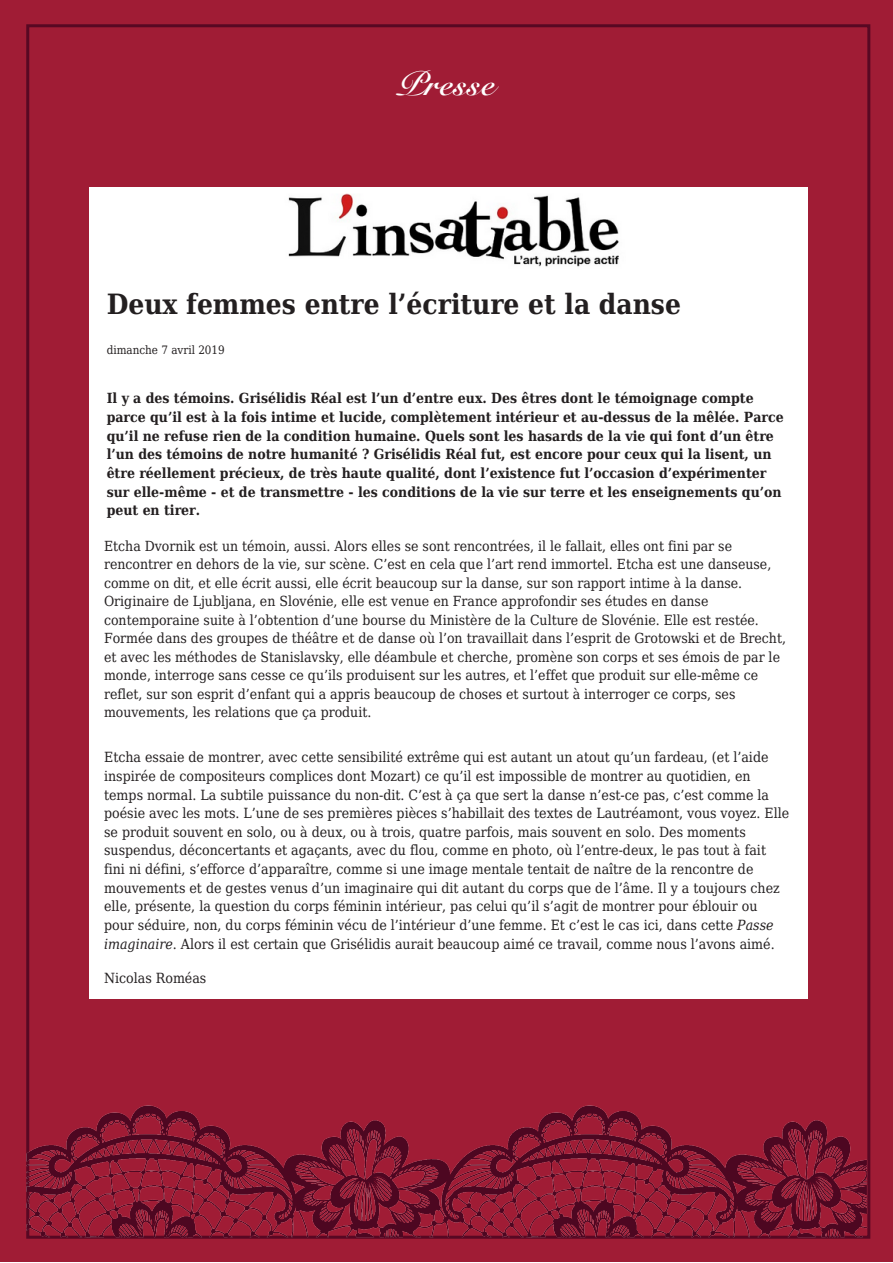
<style>
.page{position:relative;width:893px;height:1263px;background:#fff}
.page>*{position:absolute;margin:0;border:0;box-sizing:border-box;transform-origin:0 0}
.t1{font:700 33px "Snell Roundhand";letter-spacing:.04em;color:#fff}
.t2{font:700 27.9px "DejaVu Serif Condensed";color:#231f20}
.t3{font:14.1px/18.6px "DejaVu Serif Condensed";color:#231f20}
.t4{font:13.95px/18.5px "DejaVu Serif Condensed";color:#231f20}
.t5{font:italic 13.95px/18.6px "DejaVu Serif Condensed";color:#231f20}
.t6{font:700 13.95px/18.8px "DejaVu Serif Condensed";color:#231f20}
.t7{font:11.55px "DejaVu Serif Condensed";color:#231f20}
.s1{font-style:normal}
.s2{font-style:italic}
</style>
<div class="page">
<div style="left:0;top:1px;width:893px;height:1261px;background:#a01c35"></div>
<img style="left:26px;top:1077px;width:845px;height:162px">
<div style="left:89px;top:733px;width:719px;height:265px;background:#fff"></div>
<div style="left:89px;top:187px;width:719px;height:85px;background:#fff"></div>
<img style="left:288px;top:193px;width:331px;height:74px">
<div style="left:89px;top:270px;width:719px;height:255px;background:#fff"></div>
<div style="left:89px;top:522px;width:719px;height:215px;background:#fff"></div>
<p class="t1" style="left:398px;top:56px;width:99px">Presse</p>
<p class="t2" style="left:107px;top:282px;width:576px">Deux femmes entre l’écriture et la danse</p>
<p class="t7" style="left:107px;top:341px;width:120px">dimanche 7 avril 2019</p>
<p class="t6" style="left:107px;top:388px;width:678px">Il y a des témoins. Grisélidis Réal est l’un d’entre eux. Des êtres dont le témoignage compte parce qu’il est à la fois intime et lucide, complètement intérieur et au-dessus de la mêlée. Parce qu’il ne refuse rien de la condition humaine. Quels sont les hasards de la vie qui font d’un être l’un des témoins de notre humanité ? Grisélidis Réal fut, est encore pour ceux qui la lisent, un être réell ment précieux, de très haute qualité, dont l’existence fut l’occasion d’expérimenter sur elle-même - et de transmettre - les conditions de la vie sur te re et les enseignements qu’on peut en tirer.</p>
<p class="t5" style="left:104px;top:446px;width:680px"><span class="s1">À la fin de sa vie, elle disait :</span> « Les choses avancent lentement. Il y a encore un tel mépris, c’est toujours comme une épée de Damoclès. J’ai tout sacrifié mais j’ai beaucoup reçu. Plus on donne, plus on reçoit. Il faut mettre la vérité sur la table et la regarder en face. Tout le blabla sur les prostituées est dû au fait que</p>
<p class="t4" style="left:104px;top:536px;width:683px">Etcha Dvornik est un témoin, aussi. Alors elles se sont rencontrées, il le fallait, elles ont fini par se rencontrer en dehors de la vie, sur scène. C’est en cela que l’art rend immortel. Etcha est une danseuse, comme on dit, et elle écrit aussi, elle écrit beaucoup sur la danse, sur son rapport intime à la danse.<br>Originaire de Ljubljana, en Slovénie, elle est venue en France approfondir ses études en danse contemporaine suite à l’obtention d’une bourse du Ministère de la Culture de Slovénie. Elle est restée.<br>Formée dans des groupes de théâtre et de danse où l’on travaillait dans l’esprit de Grotowski et de Brecht, et avec les méthodes de Stanislavsky, elle déambule et cherche, promène son corps et ses émois de par le monde, interroge sans cesse ce qu’ils produisent sur les autres, et l’effet que produit sur elle-même ce reflet, sur son esprit d’enfant qui a appris beaucoup de choses et surtout à interroger ce corps, ses mouvements, les relations que ça produit.</p>
<p class="t3" style="left:104px;top:748px;width:687px">Etcha essaie de montrer, avec cette sensibilité extrême qui est autant un atout qu’un fardeau, (et l’aide inspirée de compositeurs complices dont Mozart) ce qu’il est impossible de montrer au quotidien, en temps normal. La subtile puissance du non-dit. C’est à ça que sert la danse n’est-ce pas, c’est comme la poésie avec les mots. L’une de ses premières pièces s’habillait des textes de Lautréamont, vous voyez. Elle se produit souvent en solo, ou à deux, ou à trois, quatre parfois, mais souvent en solo. Des moments suspendus, déconcertants et agaçants, avec du flou, comme en photo, où l’entre-deux, le pas tout à fait fini ni défini, s’efforce d’apparaître, comme si une image mentale tentait de naître de la rencontre de mouvements et de gestes venus d’un imaginaire qui dit autant du corps que de l’âme. Il y a toujours chez elle, présente, la question du corps féminin intérieur, pas celui qu’il s’agit de montrer pour éblouir ou pour séduire, non, du corps féminin vécu de l’intérieur d’une femme. Et c’est le cas ici, dans cette <span class="s2">Passe imaginaire</span>. Alors il est certain que Grisélidis aurait beaucoup aimé ce travail, comme nous l’avons aimé.</p>
<p class="t3" style="left:104px;top:968px;width:104px">Nicolas Roméas</p>
<p class="t5" style="left:107px;top:865px;width:664px"><span class="s1">Peintre, écrivain, prostituée, mère (puis grand-mère) qui a élevé ses enfants dans une grande liberté :</span> « Quand ils ont été en âge de comprendre, ils ont lu mon premier livre et je leur ai expliqué ma façon de vivre. Mon fils aîné est éducateur de rue, nous formons un bloc d’amour avec mes enfants. Il faut démystifier, aller à la vérité. Il ne faut pas renier ce qu’on a vécu et ce qu’on vit. Les prostituées qui renient ce qu’elles ont vécu se trompent. Il faut une certaine morale, mais pas d’hypocrisie. » <span class="s1">Un esprit</span></p>
</div>
